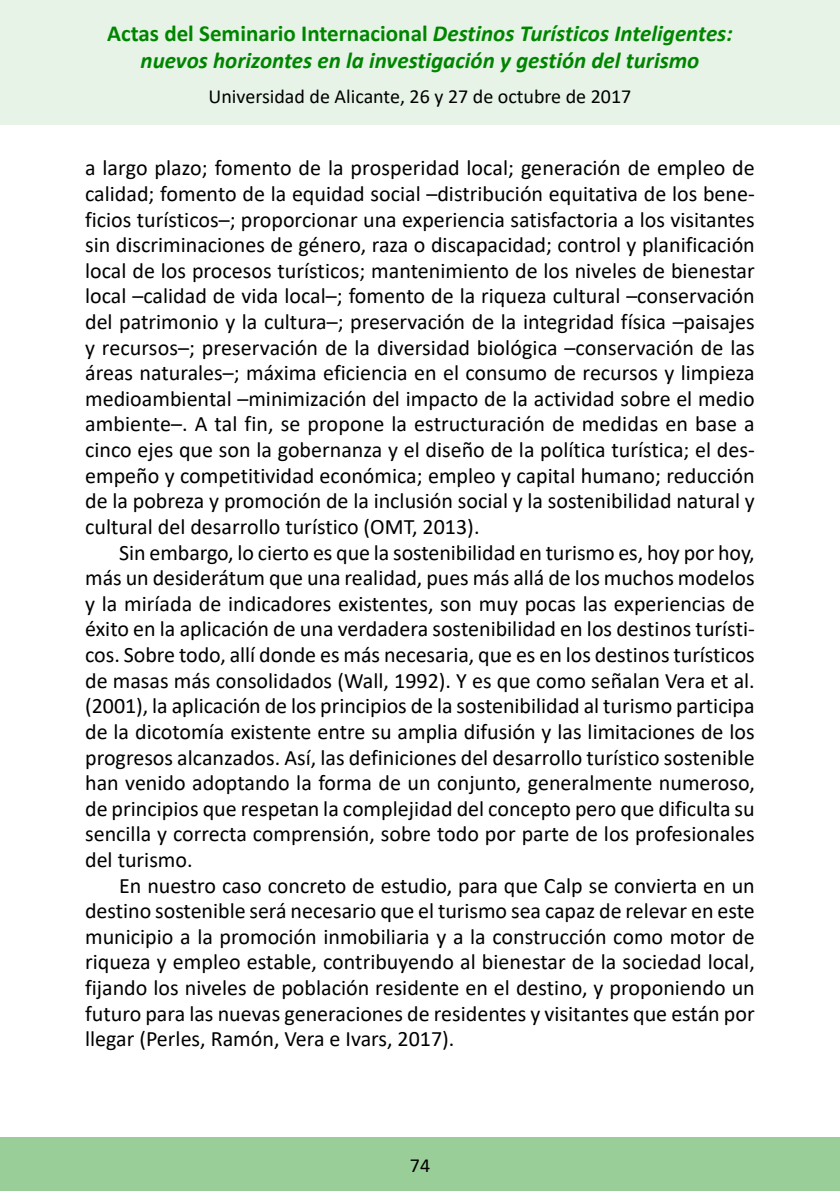
<style>
.page{position:relative;width:840px;height:1191px;background:#fff}
.page>*{position:absolute;margin:0;border:0;box-sizing:border-box;transform-origin:0 0}
.t1{font:italic 700 23px/27.6px "Calibri";color:#008500;text-align:center}
.t2{font:22px/25.6px "Calibri";color:#000;text-align:justify}
.t3{font:20px "Calibri";color:#000}
.s1{font-style:normal}
</style>
<div class="page">
<div style="left:0;top:0;width:839px;height:125px;background:#e6f3e6"></div>
<div style="left:0;top:1137px;width:839px;height:54px;background:#99ce99"></div>
<p class="t1" style="left:107px;top:19px;width:626px"><span class="s1">Actas del Seminario Internacional</span> Destinos Turísticos Inteligentes: nuevos horizontes en la investigación y gestión del turismo</p>
<p class="t3" style="left:208px;top:82px;width:424px">Universidad de Alicante, 26 y 27 de octubre de 2017</p>
<p class="t2" style="left:85px;top:155px;width:671px">a largo plazo; fomento de la prosperidad local; generación de empleo de calidad; fomento de la equidad social –distribución equitativa de los bene&shy;ficios turísticos–; proporcionar una experiencia satisfactoria a los visitantes sin discriminaciones de género, raza o discapacidad; control y planificación local de los procesos turísticos; mantenimiento de los niveles de bienestar local –calidad de vida local–; fomento de la riqueza cultural –conservación del patrimonio y la cultura–; preservación de la integridad física –paisajes y recursos–; preservación de la diversidad biológica –conservación de las áreas naturales–; máxima eficiencia en el consumo de recursos y limpieza medioambiental –minimización del impacto de la actividad sobre el medio ambiente–. A tal fin, se propone la estructuración de medidas en base a cinco ejes que son la gobernanza y el diseño de la política turística; el des&shy;empeño y competitividad económica; empleo y capital humano; reducción de la pobreza y promoción de la inclusión social y la sostenibilidad natural y cultural del desarrollo turístico (OMT, 2013).</p>
<p class="t2" style="left:85px;top:539px;width:670px;text-indent:34px">Sin embargo, lo cierto es que la sostenibilidad en turismo es, hoy por hoy, más un desiderátum que una realidad, pues más allá de los muchos modelos y la miríada de indicadores existentes, son muy pocas las experiencias de éxito en la aplicación de una verdadera sostenibilidad en los destinos turísti&shy;cos. Sobre todo, allí donde es más necesaria, que es en los destinos turísticos de masas más consolidados (Wall, 1992). Y es que como señalan Vera et al. (2001), la aplicación de los principios de la sostenibilidad al turismo participa de la dicotomía existente entre su amplia difusión y las limitaciones de los progresos alcanzados. Así, las definiciones del desarrollo turístico sostenible han venido adoptando la forma de un conjunto, generalmente numeroso, de principios que respetan la complejidad del concepto pero que dificulta su sencilla y correcta comprensión, sobre todo por parte de los profesionales del turismo.</p>
<p class="t2" style="left:85px;top:872px;width:670px;text-indent:34px">En nuestro caso concreto de estudio, para que Calp se convierta en un destino sostenible será necesario que el turismo sea capaz de relevar en este municipio a la promoción inmobiliaria y a la construcción como motor de riqueza y empleo estable, contribuyendo al bienestar de la sociedad local, fijando los niveles de población residente en el destino, y proponiendo un futuro para las nuevas generaciones de residentes y visitantes que están por llegar (Perles, Ramón, Vera e Ivars, 2017).</p>
<p class="t3" style="left:409px;top:1151px;width:22px">74</p>
</div>
